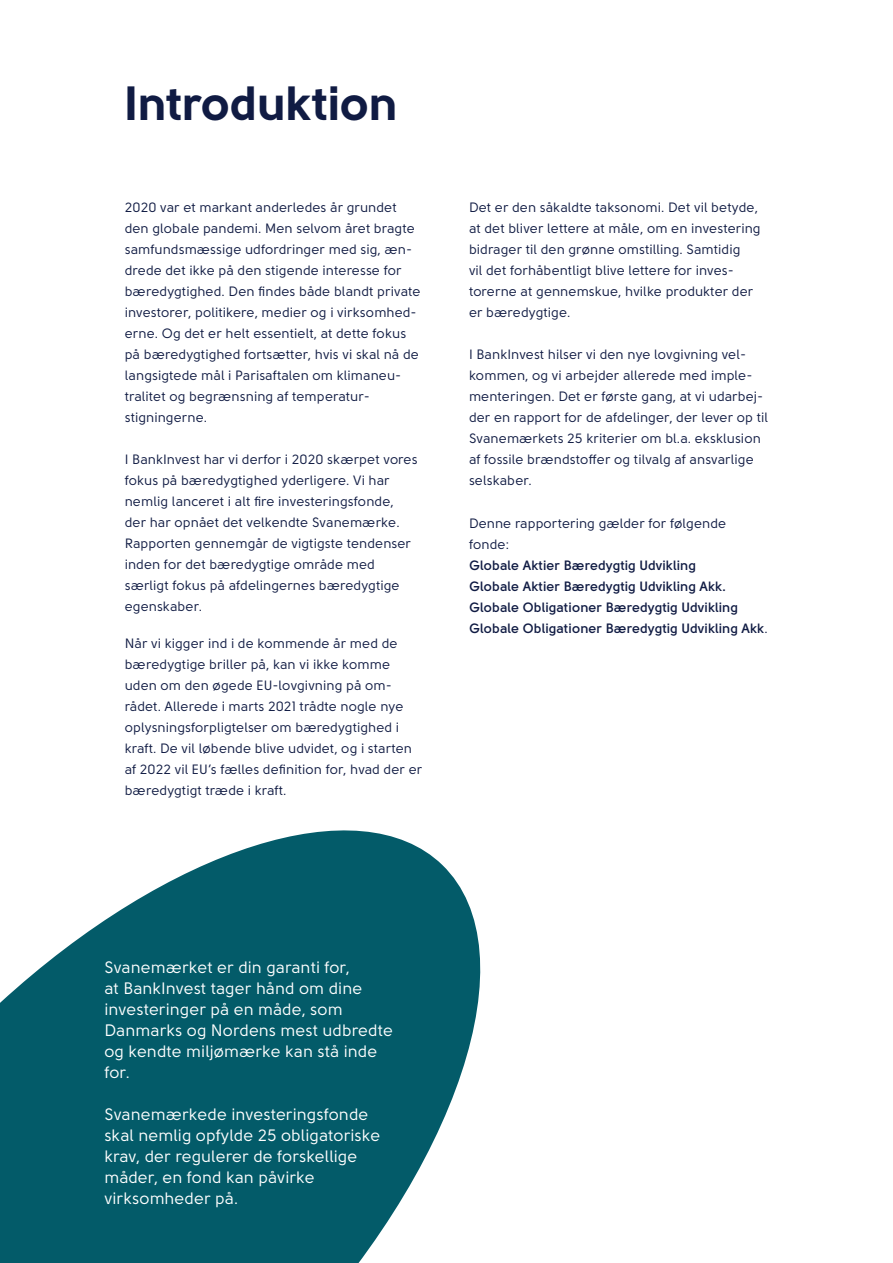
<style>
.page{position:relative;width:893px;height:1263px;background:#fff}
.page>*{position:absolute;margin:0;border:0;box-sizing:border-box;transform-origin:0 0}
.t1{font:700 48px "Solomon Sans";color:#101b43}
.t2{font:16.5px/21px "Solomon Sans";color:#fff}
.t3{font:13.5px/21px "Solomon Sans";color:#101b43}
.t4{font:600 13.5px "Solomon Sans";color:#101b43}
.s1{font-weight:400}
</style>
<div class="page">
<svg style="left:0;top:830px;width:481px;height:433px;fill:#035b69"></svg>
<p class="t1" style="left:125px;top:75px;width:275px">Introduktion</p>
<p class="t3" style="left:125px;top:197px;width:297px">2020 var et markant anderledes år grundet den globale pandemi. Men selvom året bragte samfundsmæssige udfordringer med sig, æn&shy;drede det ikke på den stigende interesse for bæredygtighed. Den findes både blandt private investorer, politikere, medier og i virksomhed&shy;erne. Og det er helt essentielt, at dette fokus på bæredygtighed fortsætter, hvis vi skal nå de langsigtede mål i Parisaftalen om klimaneu&shy;tralitet og begrænsning af temperatur-</p>
<p class="t3" style="left:125px;top:407px;width:84px">stigningerne.</p>
<p class="t3" style="left:125px;top:449px;width:294px">I BankInvest har vi derfor i 2020 skærpet vores fokus på bæredygtighed yderligere. Vi har nemlig lanceret i alt fire investeringsfonde, der har opnået det velkendte Svanemærke.<br>Rapporten gennemgår de vigtigste tendenser inden for det bæredygtige område med særligt fokus på afdelingernes bæredygtige egenskaber.</p>
<p class="t3" style="left:125px;top:633px;width:299px">Når vi kigger ind i de kommende år med de bæredygtige briller på, kan vi ikke komme uden om den øgede EU-lovgivning på om&shy;rådet. Allerede i marts 2021 trådte nogle nye oplysningsforpligtelser om bæredygtighed i kraft. De vil løbende blive udvidet, og i starten af 2022 vil EU’s fælles definition for, hvad der er bæredygtigt træde i kraft.</p>
<p class="t3" style="left:469px;top:197px;width:293px">Det er den såkaldte taksonomi. Det vil betyde, at det bliver lettere at måle, om en investering bidrager til den grønne omstilling. Samtidig<br>vil det forhåbentligt blive lettere for inves&shy;torerne at gennemskue, hvilke produkter der er bæredygtige.</p>
<p class="t3" style="left:469px;top:343px;width:301px">I BankInvest hilser vi den nye lovgivning vel&shy;kommen, og vi arbejder allerede med imple&shy;menteringen. Det er første gang, at vi udarbej&shy;der en rapport for de afdelinger, der lever op til Svanemærkets 25 kriterier om bl.a. eksklusion af fossile brændstoffer og tilvalg af ansvarlige selskaber.</p>
<p class="t3" style="left:469px;top:513px;width:259px">Denne rapportering gælder for følgende fonde:</p>
<p class="t4" style="left:469px;top:558px;width:229px">Globale Aktier Bæredygtig Udvikling</p>
<p class="t4" style="left:469px;top:579px;width:259px">Globale Aktier Bæredygtig Udvikling Akk.</p>
<p class="t4" style="left:469px;top:600px;width:271px">Globale Obligationer Bæredygtig Udvikling</p>
<p class="t4" style="left:469px;top:621px;width:300px">Globale Obligationer Bæredygtig Udvikling Akk<span class="s1">.</span></p>
<p class="t2" style="left:104px;top:957px;width:290px">Svanemærket er din garanti for,<br>at BankInvest tager hånd om dine investeringer på en måde, som<br>Danmarks og Nordens mest udbredte og kendte miljømærke kan stå inde for.</p>
<p class="t2" style="left:104px;top:1104px;width:277px">Svanemærkede investeringsfonde skal nemlig opfylde 25 obligatoriske krav, der regulerer de forskellige måder, en fond kan påvirke virksomheder på.</p>
</div>
